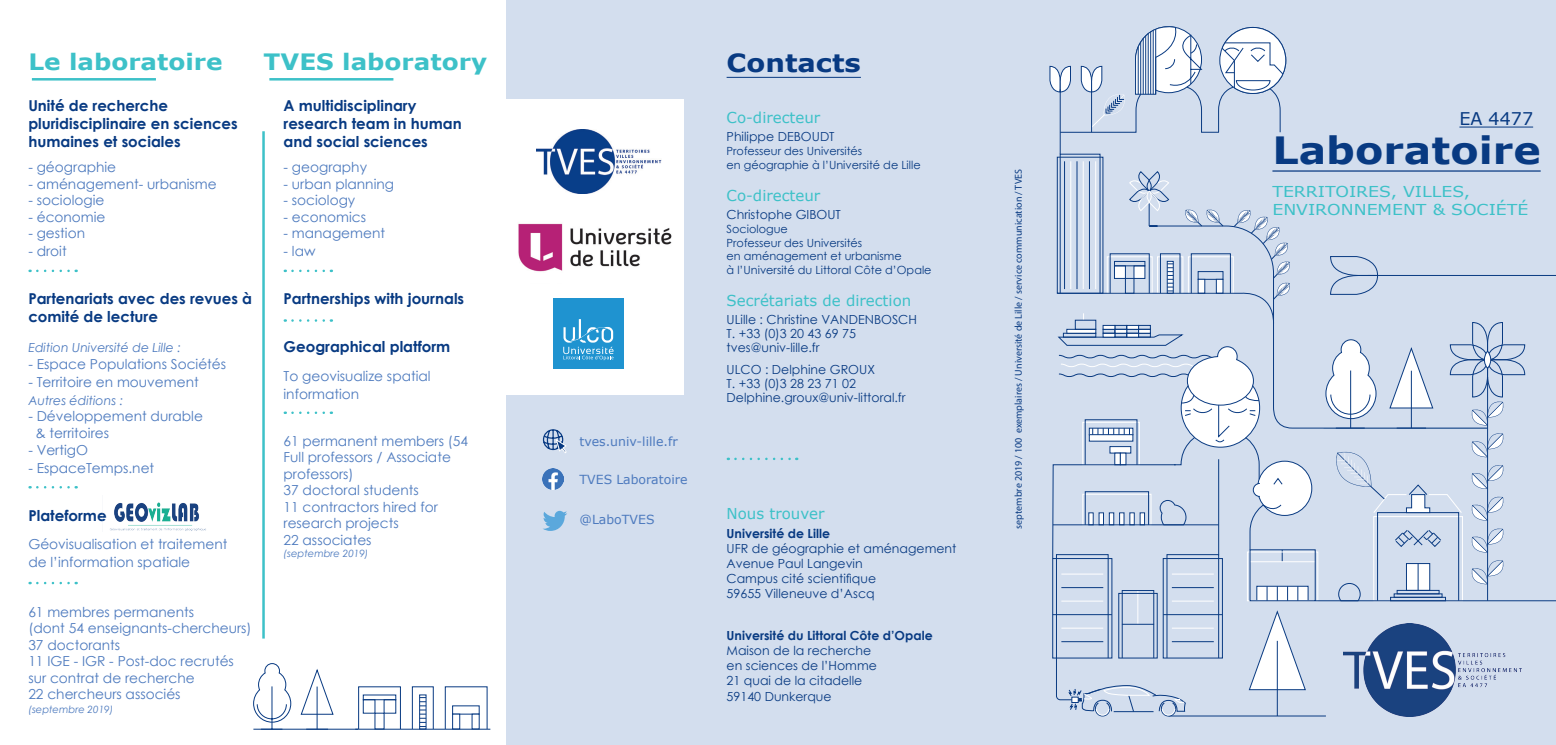
<style>
.page{position:relative;width:1556px;height:745px;background:#fff}
.page>*{position:absolute;margin:0;border:0;box-sizing:border-box;transform-origin:0 0}
.t1{font:700 37.5px "Verdana";color:#083a82;scale:1.1 1}
.t2{font:700 25px "Verdana";color:#083a82;scale:1.1 1}
.t3{font:700 22.5px "Verdana";color:#3dc1c8;scale:1.1 1}
.t4{font:17.5px "Verdana";color:#083a82}
.t5{font:700 15px/18px "Century Gothic";color:#083a82}
.t6{font:15px "Verdana";color:#3dc1c8}
.t7{font:15px/18px "Verdana";color:#3dc1c8;scale:1.15 1}
.t8{font:13.75px/16.5px "Century Gothic";color:#4d7abe}
.t9{font:12.5px/15px "Century Gothic";color:#083a82}
.t10{font:700 12.5px "Century Gothic";color:#083a82}
.t11{font:12.5px "Verdana";color:#4d7abe}
.t12{font:italic 12.5px "Century Gothic";color:#4d7abe}
.t13{font:11.25px/13.8px "Century Gothic";color:#083a82}
.t14{font:10px "Myriad Pro";color:#083a82}
.t15{font:italic 10px "Century Gothic";color:#4d7abe}
</style>
<div class="page">
<div style="left:507px;top:0;width:1049px;height:744px;background:#d3deee"></div>
<svg style="left:1052px;top:56px;width:504px;height:661px"></svg>
<div style="left:1052px;top:558px;width:60px;height:99px;border:1px solid #0a3b82"></div>
<div style="left:1056px;top:554px;width:52px;height:103px;border:1px solid #0a3b82"></div>
<hr style="left:1052px;top:614px;width:60px;height:1px;background:#0a3b82">
<hr style="left:1061px;top:627px;width:42px;height:1px;background:#fff">
<hr style="left:1061px;top:641px;width:42px;height:1px;background:#0a3b82">
<div style="left:1163px;top:558px;width:59px;height:99px;border:1px solid #0a3b82"></div>
<hr style="left:1163px;top:614px;width:59px;height:1px;background:#0a3b82">
<hr style="left:1172px;top:627px;width:41px;height:1px;background:#fff">
<hr style="left:1172px;top:641px;width:41px;height:1px;background:#0a3b82">
<hr style="left:1064px;top:161px;width:1px;height:128px;background:#0a3b82">
<hr style="left:1070px;top:161px;width:1px;height:128px;background:#fff">
<hr style="left:1076px;top:161px;width:1px;height:128px;background:#0a3b82">
<hr style="left:1083px;top:161px;width:1px;height:128px;background:#fff">
<hr style="left:1089px;top:161px;width:1px;height:128px;background:#0a3b82">
<hr style="left:1095px;top:161px;width:1px;height:128px;background:#fff">
<hr style="left:1137px;top:590px;width:1px;height:34px;background:#fff">
<div style="left:1118px;top:593px;width:39px;height:64px;border:1px solid #0a3b82"></div>
<div style="left:1122px;top:590px;width:32px;height:67px;border:1px solid #0a3b82"></div>
<hr style="left:1122px;top:623px;width:32px;height:1px;background:#0a3b82">
<svg style="left:1249px;top:610px;width:56px;height:79px"></svg>
<hr style="left:1277px;top:640px;width:1px;height:75px;background:#0a3b82">
<hr style="left:1168px;top:715px;width:158px;height:1px;background:#0a3b82">
<img style="left:1343px;top:623px;width:178px;height:92px">
<svg style="left:1056px;top:657px;width:129px;height:59px"></svg>
<hr style="left:1060px;top:89px;width:1px;height:65px;background:#0a3b82">
<svg style="left:1049px;top:26px;width:237px;height:106px"></svg>
<svg style="left:1052px;top:171px;width:504px;height:430px"></svg>
<hr style="left:1272px;top:170px;width:268px;height:1px;background:#083a82">
<hr style="left:1459px;top:127px;width:74px;height:1px;background:#083a82">
<hr style="left:262px;top:131px;width:3px;height:507px;background:#3dc1c8">
<svg style="left:358px;top:686px;width:43px;height:42px"></svg>
<div style="left:363px;top:699px;width:12px;height:14px;background:#fff;border:1px solid #083a82"></div>
<div style="left:384px;top:699px;width:12px;height:14px;background:#fff;border:1px solid #083a82"></div>
<div style="left:412px;top:686px;width:21px;height:42px;border:1px solid #083a82"></div>
<div style="left:419px;top:694px;width:7px;height:34px;background:#fff;border:1px solid #083a82"></div>
<svg style="left:420px;top:697px;width:6px;height:29px"></svg>
<svg style="left:445px;top:686px;width:42px;height:42px"></svg>
<div style="left:452px;top:713px;width:8px;height:15px;background:#fff;border:1px solid #083a82"></div>
<div style="left:472px;top:713px;width:7px;height:15px;background:#fff"></div>
<svg style="left:253px;top:663px;width:80px;height:65px"></svg>
<hr style="left:317px;top:686px;width:1px;height:42px;background:#083a82">
<hr style="left:253px;top:728px;width:105px;height:1px;background:#083a82">
<hr style="left:355px;top:728px;width:135px;height:1px;background:#083a82">
<div style="left:507px;top:99px;width:177px;height:296px;background:#fff"></div>
<hr style="left:726px;top:77px;width:135px;height:1px;background:#083a82">
<img style="left:537px;top:130px;width:124px;height:63px">
<svg style="left:542px;top:429px;width:25px;height:24px"></svg>
<svg style="left:543px;top:510px;width:24px;height:20px"></svg>
<svg style="left:735px;top:457px;width:62px;height:3px"></svg>
<svg style="left:292px;top:319px;width:40px;height:2px"></svg>
<svg style="left:292px;top:269px;width:40px;height:3px"></svg>
<hr style="left:32px;top:78px;width:124px;height:2px;background:#3dc1c8">
<div style="left:553px;top:298px;width:71px;height:71px;background:#1f93d0"></div>
<svg style="left:563px;top:319px;width:50px;height:41px"></svg>
<img style="left:542px;top:468px;width:21px;height:21px">
<img style="left:518px;top:223px;width:154px;height:49px">
<svg style="left:37px;top:581px;width:40px;height:3px"></svg>
<svg style="left:37px;top:269px;width:40px;height:3px"></svg>
<svg style="left:37px;top:486px;width:40px;height:2px"></svg>
<svg style="left:292px;top:411px;width:40px;height:3px"></svg>
<hr style="left:269px;top:78px;width:124px;height:2px;background:#3dc1c8">
<img style="left:110px;top:502px;width:96px;height:29px">
<h3 class="t3" style="left:28px;top:46px;width:178px">Le laboratoire</h3>
<h2 class="t2" style="left:726px;top:45px;width:124px">Contacts</h2>
<p class="t6" style="left:726px;top:107px;width:95px">Co-directeur</p>
<p class="t9" style="left:726px;top:129px;width:110px">Philippe DEBOUDT</p>
<p class="t13" style="left:726px;top:144px;width:196px">Professeur des Universités<br>en géographie à l’Université de Lille</p>
<p class="t6" style="left:726px;top:185px;width:95px">Co-directeur</p>
<p class="t9" style="left:726px;top:207px;width:116px">Christophe GIBOUT</p>
<p class="t13" style="left:726px;top:221px;width:206px">Sociologue<br>Professeur des Universités<br>en aménagement et urbanisme<br>à l’Université du Littoral Côte d’Opale</p>
<p class="t6" style="left:726px;top:290px;width:186px">Secrétariats de direction</p>
<p class="t9" style="left:726px;top:312px;width:192px;line-height:13.8px">ULille : Christine VANDENBOSCH<br>T. +33 (0)3 20 43 69 75 tves@univ-lille.fr</p>
<p class="t9" style="left:726px;top:362px;width:180px;line-height:13.8px">ULCO : Delphine GROUX<br>T. +33 (0)3 28 23 71 02<br>Delphine.groux@univ-littoral.fr</p>
<h3 class="t3" style="left:263px;top:46px;width:205px">TVES laboratory</h3>
<p class="t5" style="left:28px;top:95px;width:211px">Unité de recherche pluridisciplinaire en sciences humaines et sociales</p>
<p class="t8" style="left:28px;top:159px;width:89px">- géographie</p>
<p class="t8" style="left:28px;top:175px;width:190px">- aménagement- urbanisme</p>
<p class="t8" style="left:28px;top:192px;width:78px">- sociologie</p>
<p class="t8" style="left:28px;top:208px;width:79px">- économie</p>
<p class="t8" style="left:28px;top:225px;width:58px">- gestion</p>
<p class="t8" style="left:28px;top:243px;width:40px">- droit</p>
<p class="t5" style="left:28px;top:289px;width:225px">Partenariats avec des revues à comité de lecture</p>
<p class="t12" style="left:28px;top:339px;width:154px">Edition Université de Lille :</p>
<p class="t8" style="left:28px;top:355px;width:199px">- Espace Populations Sociétés</p>
<p class="t8" style="left:28px;top:373px;width:172px">- Territoire en mouvement</p>
<p class="t12" style="left:28px;top:391px;width:96px">Autres éditions :</p>
<p class="t8" style="left:35px;top:408px;width:169px;text-indent:-7px">- Développement durable &amp; territoires</p>
<p class="t8" style="left:28px;top:441px;width:61px">- VertigO</p>
<p class="t8" style="left:28px;top:459px;width:127px">- EspaceTemps.net</p>
<p class="t5" style="left:28px;top:505px;width:80px">Plateforme</p>
<p class="t8" style="left:28px;top:534px;width:201px;line-height:18px">Géovisualisation et traitement de l’information spatiale</p>
<p class="t8" style="left:28px;top:603px;width:225px">61 membres permanents<br>(dont 54 enseignants-chercheurs)<br>37 doctorants<br>11 IGE - IGR - Post-doc recrutés sur contrat de recherche<br>22 chercheurs associés</p>
<p class="t15" style="left:28px;top:702px;width:87px">(septembre 2019)</p>
<p class="t5" style="left:283px;top:95px;width:180px">A multidisciplinary research team in human and social sciences</p>
<p class="t8" style="left:283px;top:159px;width:85px">- geography</p>
<p class="t8" style="left:283px;top:175px;width:112px">- urban planning</p>
<p class="t8" style="left:283px;top:192px;width:73px">- sociology</p>
<p class="t8" style="left:283px;top:208px;width:84px">- economics</p>
<p class="t8" style="left:283px;top:225px;width:103px">- management</p>
<p class="t8" style="left:283px;top:243px;width:33px">- law</p>
<p class="t5" style="left:283px;top:289px;width:182px">Partnerships with journals</p>
<p class="t5" style="left:283px;top:337px;width:168px">Geographical platform</p>
<p class="t8" style="left:283px;top:366px;width:149px;line-height:18px">To geovisualize spatial information</p>
<p class="t8" style="left:283px;top:432px;width:186px">61 permanent members (54<br>Full professors / Associate professors)<br>37 doctoral students<br>11 contractors hired for research projects<br>22 associates</p>
<p class="t15" style="left:283px;top:545px;width:87px">(septembre 2019)</p>
<p class="t11" style="left:579px;top:432px;width:100px">tves.univ-lille.fr</p>
<p class="t11" style="left:579px;top:471px;width:110px">TVES Laboratoire</p>
<p class="t11" style="left:579px;top:510px;width:77px">@LaboTVES</p>
<p class="t6" style="left:726px;top:502px;width:99px">Nous trouver</p>
<p class="t10" style="left:726px;top:524px;width:105px">Université de Lille</p>
<p class="t9" style="left:726px;top:540px;width:231px">UFR de géographie et aménagement<br>Avenue Paul Langevin<br>Campus cité scientifique<br>59655 Villeneuve d’Ascq</p>
<p class="t10" style="left:726px;top:626px;width:208px">Université du Littoral Côte d’Opale</p>
<p class="t9" style="left:726px;top:642px;width:152px">Maison de la recherche en sciences de l’Homme<br>21 quai de la citadelle<br>59140 Dunkerque</p>
<p class="t14" style="left:1012px;top:528px;width:361px;rotate:-90deg">septembre 2019 / 100 exemplaires / Université de Lille / service communication / TVES</p>
<p class="t4" style="left:1459px;top:106px;width:75px">EA 4477</p>
<h1 class="t1" style="left:1272px;top:123px;width:245px">Laboratoire</h1>
<p class="t7" style="left:1272px;top:182px;width:224px">TERRITOIRES, VILLES,<br>ENVIRONNEMENT &amp; SOCIÉTÉ</p>
</div>
